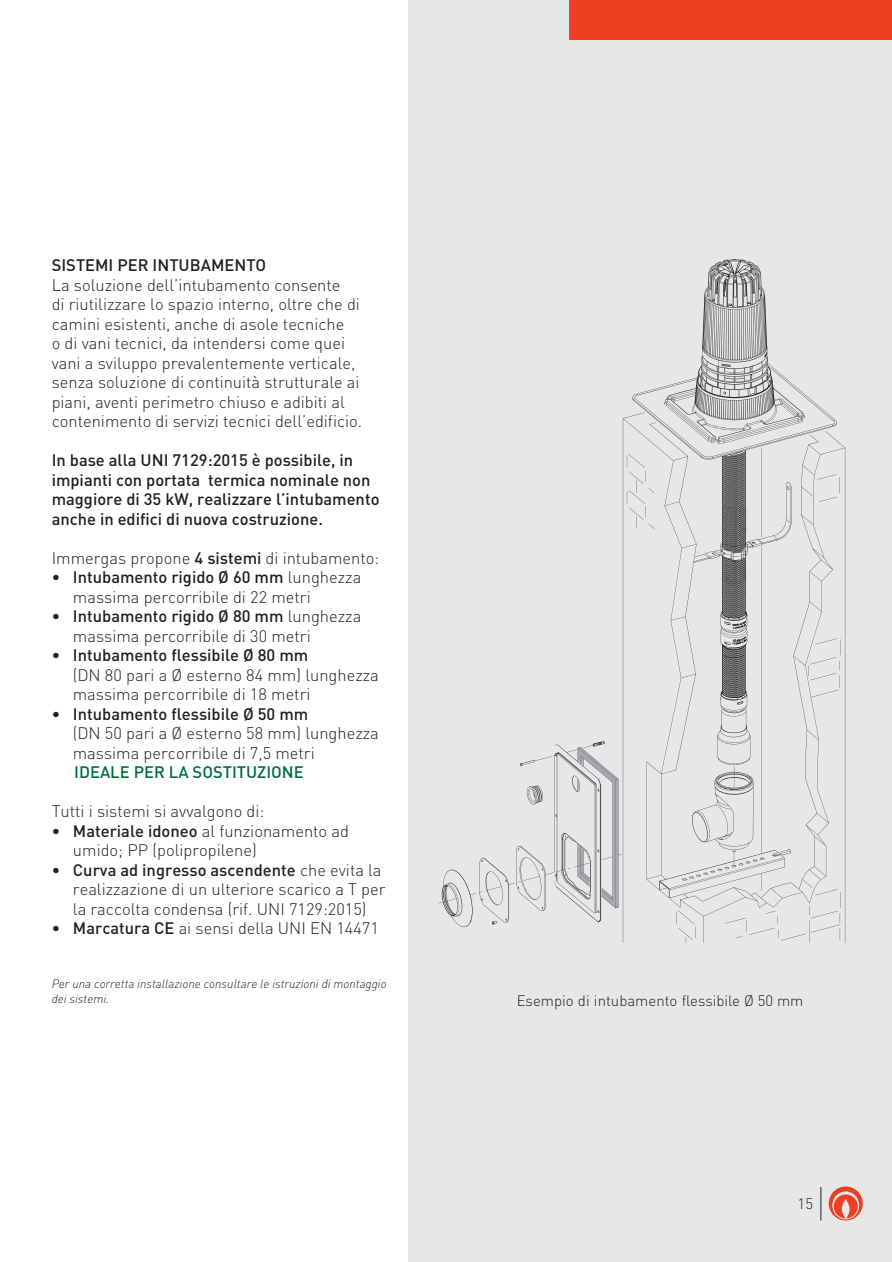
<style>
.page{position:relative;width:892px;height:1262px;background:#fff}
.page>*{position:absolute;margin:0;border:0;box-sizing:border-box;transform-origin:0 0}
.t1{font:300 16.5px/19.5px "DIN";color:#231f20}
.t2{font:500 16.5px/19.5px "DIN";color:#231f20}
.t3{font:500 16.5px "DIN";color:#006d38}
.t4{font:300 15px "DIN";color:#231f20}
.t5{font:italic 300 12px/15px "DIN";color:#231f20}
.s1{font-weight:500}
</style>
<div class="page">
<div style="left:408px;top:0;width:483px;height:1262px;background:#e6e7e9"></div>
<svg style="left:622px;top:259px;width:223px;height:684px"></svg>
<svg style="left:736px;top:701px;width:7px;height:4px"></svg>
<svg style="left:725px;top:889px;width:116px;height:54px"></svg>
<svg style="left:817px;top:474px;width:23px;height:28px"></svg>
<svg style="left:676px;top:911px;width:20px;height:32px"></svg>
<svg style="left:711px;top:552px;width:5px;height:3px"></svg>
<svg style="left:724px;top:620px;width:22px;height:9px"></svg>
<svg style="left:724px;top:636px;width:22px;height:9px"></svg>
<svg style="left:761px;top:448px;width:1px;height:89px"></svg>
<svg style="left:786px;top:486px;width:3px;height:4px"></svg>
<svg style="left:808px;top:638px;width:32px;height:50px"></svg>
<svg style="left:682px;top:766px;width:82px;height:114px"></svg>
<svg style="left:439px;top:741px;width:182px;height:186px"></svg>
<svg style="left:626px;top:454px;width:28px;height:75px"></svg>
<svg style="left:721px;top:364px;width:9px;height:3px"></svg>
<svg style="left:764px;top:352px;width:2px;height:6px"></svg>
<hr style="left:820px;top:1187px;width:1px;height:33px;background:#231f20">
<svg style="left:828px;top:1186px;width:34px;height:34px"></svg>
<div style="left:569px;top:0;width:323px;height:40px;background:#ef3e22"></div>
<p class="t2" style="left:52px;top:255px;width:216px">SISTEMI PER INTUBAMENTO</p>
<p class="t1" style="left:52px;top:275px;width:312px">La soluzione dell’intubamento consente<br>di riutilizzare lo spazio interno, oltre che di camini esistenti, anche di asole tecniche<br>o di vani tecnici, da intendersi come quei vani a sviluppo prevalentemente verticale, senza soluzione di continuità strutturale ai piani, aventi perimetro chiuso e adibiti al contenimento di servizi tecnici dell’edificio.</p>
<p class="t2" style="left:52px;top:450px;width:329px">In base alla UNI 7129:2015 è possibile, in impianti con portata termica nominale non maggiore di 35 kW, realizzare l’intubamento anche in edifici di nuova costruzione.</p>
<p class="t1" style="left:52px;top:548px;width:329px">Immergas propone <span class="s1">4 sistemi</span> di intubamento:</p>
<p class="t1" style="left:73px;top:567px;width:290px;text-indent:-21px"><span class="s1">• Intubamento rigido Ø 60 mm</span> lunghezza massima percorribile di 22 metri</p>
<p class="t1" style="left:73px;top:606px;width:290px;text-indent:-21px"><span class="s1">• Intubamento rigido Ø 80 mm</span> lunghezza massima percorribile di 30 metri</p>
<p class="t2" style="left:52px;top:645px;width:258px">• Intubamento flessibile Ø 80 mm</p>
<p class="t1" style="left:73px;top:665px;width:307px">(DN 80 pari a Ø esterno 84 mm) lunghezza massima percorribile di 18 metri</p>
<p class="t2" style="left:52px;top:703px;width:258px">• Intubamento flessibile Ø 50 mm</p>
<p class="t1" style="left:73px;top:723px;width:307px">(DN 50 pari a Ø esterno 58 mm) lunghezza massima percorribile di 7,5 metri</p>
<p class="t3" style="left:74px;top:762px;width:231px">IDEALE PER LA SOSTITUZIONE</p>
<p class="t1" style="left:52px;top:801px;width:214px">Tutti i sistemi si avvalgono di:</p>
<p class="t1" style="left:73px;top:821px;width:277px;text-indent:-21px"><span class="s1">• Materiale idoneo</span> al funzionamento ad umido; PP (polipropilene)</p>
<p class="t1" style="left:73px;top:860px;width:314px;text-indent:-21px"><span class="s1">• Curva ad ingresso ascendente</span> che evita la realizzazione di un ulteriore scarico a T per la raccolta condensa (rif. UNI 7129:2015)</p>
<p class="t1" style="left:52px;top:918px;width:328px"><span class="s1">• Marcatura CE</span> ai sensi della UNI EN 14471</p>
<p class="t5" style="left:52px;top:976px;width:336px">Per una corretta installazione consultare le istruzioni di montaggio dei sistemi.</p>
<p class="t4" style="left:516px;top:991px;width:288px">Esempio di intubamento flessibile Ø 50 mm</p>
<p class="t4" style="left:797px;top:1194px;width:17px">15</p>
</div>
